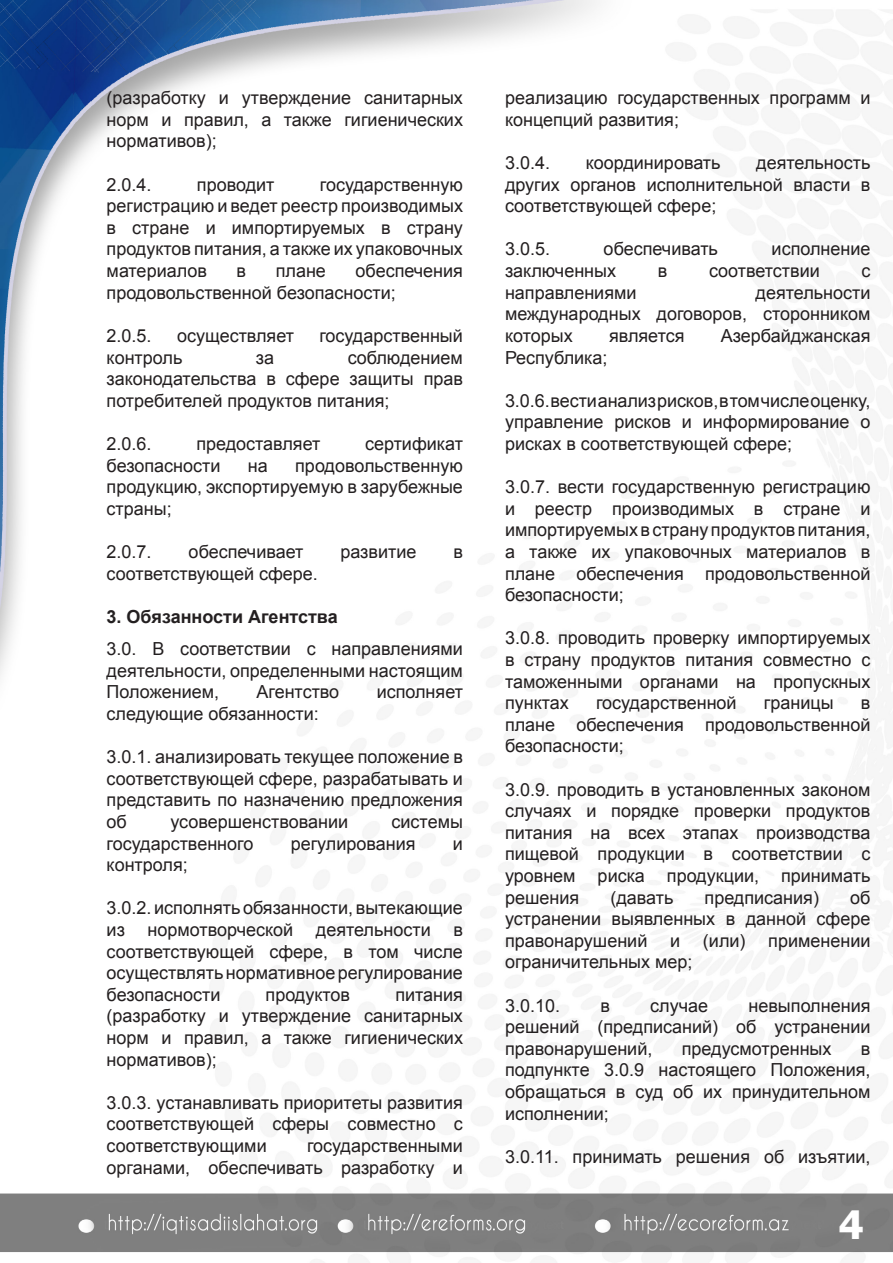
<style>
.page{position:relative;width:893px;height:1263px;background:#fff}
.page>*{position:absolute;margin:0;border:0;box-sizing:border-box;transform-origin:0 0}
.t1{font:700 39px "Tahoma";color:#fff}
.t2{font:18px/21.6px "Arial";color:#231f20;text-align:justify}
.t3{font:700 18px "Arial";color:#231f20}
</style>
<div class="page">
<img style="left:0;top:0;width:893px;height:1263px">
<p class="t2" style="left:107px;top:87px;width:358px">(разработку и утверждение санитарных норм и правил, а также гигиенических нормативов);</p>
<p class="t2" style="left:107px;top:174px;width:47px">2.0.4.</p>
<p class="t2" style="left:197px;top:174px;width:79px">проводит</p>
<p class="t2" style="left:107px;top:174px;width:358px;text-indent:213px">государственную регистрацию и ведет реестр производимых в стране и импортируемых в страну продуктов питания, а также их упаковочных материалов</p>
<p class="t2" style="left:107px;top:260px;width:358px;text-indent:249px">обеспечения продовольственной безопасности;</p>
<p class="t2" style="left:107px;top:325px;width:47px">2.0.5.</p>
<p class="t2" style="left:177px;top:325px;width:118px">осуществляет</p>
<p class="t2" style="left:319px;top:325px;width:145px">государственный</p>
<p class="t2" style="left:107px;top:347px;width:77px">контроль</p>
<p class="t2" style="left:256px;top:347px;width:20px">за</p>
<p class="t2" style="left:237px;top:260px;width:11px">в</p>
<p class="t2" style="left:276px;top:260px;width:52px">плане</p>
<p class="t2" style="left:107px;top:347px;width:358px;text-indent:241px">соблюдением законодательства в сфере защиты прав потребителей продуктов питания;</p>
<p class="t2" style="left:107px;top:433px;width:47px">2.0.6.</p>
<p class="t2" style="left:196px;top:433px;width:125px">предоставляет</p>
<p class="t2" style="left:365px;top:433px;width:99px">сертификат</p>
<p class="t2" style="left:107px;top:455px;width:115px">безопасности</p>
<p class="t2" style="left:248px;top:455px;width:21px">на</p>
<p class="t2" style="left:107px;top:455px;width:358px;text-indent:189px">продовольственную продукцию, экспортируемую в зарубежные страны;</p>
<p class="t2" style="left:107px;top:541px;width:47px">2.0.7.</p>
<p class="t2" style="left:189px;top:541px;width:116px">обеспечивает</p>
<p class="t2" style="left:340px;top:541px;width:77px">развитие</p>
<p class="t2" style="left:453px;top:541px;width:11px">в</p>
<p class="t2" style="left:107px;top:563px;width:213px">соответствующей сфере.</p>
<p class="t3" style="left:107px;top:604px;width:233px">3. Обязанности Агентства</p>
<p class="t2" style="left:107px;top:638px;width:358px">3.0. В соответствии с направлениями деятельности, определенными настоящим Положением,</p>
<p class="t2" style="left:257px;top:681px;width:84px">Агентство</p>
<p class="t2" style="left:377px;top:681px;width:88px">исполняет</p>
<p class="t2" style="left:107px;top:703px;width:214px">следующие обязанности:</p>
<p class="t2" style="left:107px;top:746px;width:358px">3.0.1. анализировать текущее положение в соответствующей сфере, разрабатывать и представить по назначению предложения об</p>
<p class="t2" style="left:170px;top:811px;width:179px">усовершенствовании</p>
<p class="t2" style="left:392px;top:811px;width:73px">системы</p>
<p class="t2" style="left:107px;top:833px;width:148px">государственного</p>
<p class="t2" style="left:291px;top:833px;width:126px">регулирования</p>
<p class="t2" style="left:453px;top:833px;width:12px">и</p>
<p class="t2" style="left:107px;top:854px;width:83px">контроля;</p>
<p class="t2" style="left:107px;top:897px;width:358px">3.0.2. исполнять обязанности, вытекающие из</p>
<p class="t2" style="left:148px;top:919px;width:147px">нормотворческой</p>
<p class="t2" style="left:316px;top:919px;width:116px">деятельности</p>
<p class="t2" style="left:107px;top:919px;width:358px;text-indent:347px">в соответствующей сфере, в том числе осуществлять нормативное регулирование безопасности</p>
<p class="t2" style="left:107px;top:984px;width:358px;text-indent:289px">питания (разработку и утверждение санитарных норм и правил, а также гигиенических нормативов);</p>
<p class="t2" style="left:107px;top:1092px;width:358px">3.0.3. устанавливать приоритеты развития соответствующей сферы совместно с соответствующими</p>
<p class="t2" style="left:266px;top:984px;width:86px">продуктов</p>
<p class="t2" style="left:107px;top:1135px;width:358px;text-align:right">государственными<br>органами, обеспечивать разработку и</p>
<p class="t2" style="left:505px;top:87px;width:367px">реализацию государственных программ и концепций развития;</p>
<p class="t2" style="left:505px;top:152px;width:47px">3.0.4.</p>
<p class="t2" style="left:586px;top:152px;width:136px">координировать</p>
<p class="t2" style="left:505px;top:152px;width:367px;text-indent:251px">деятельность других органов исполнительной власти в соответствующей сфере;</p>
<p class="t2" style="left:505px;top:239px;width:47px">3.0.5.</p>
<p class="t2" style="left:604px;top:239px;width:116px">обеспечивать</p>
<p class="t2" style="left:772px;top:239px;width:100px">исполнение</p>
<p class="t2" style="left:505px;top:260px;width:113px">заключенных</p>
<p class="t2" style="left:658px;top:260px;width:11px">в</p>
<p class="t2" style="left:709px;top:260px;width:112px">соответствии</p>
<p class="t2" style="left:861px;top:260px;width:10px">с</p>
<p class="t2" style="left:505px;top:282px;width:133px">направлениями</p>
<p class="t2" style="left:505px;top:282px;width:367px;text-indent:251px">деятельности международных договоров, сторонником которых</p>
<p class="t2" style="left:609px;top:325px;width:77px">является</p>
<p class="t2" style="left:721px;top:325px;width:151px">Азербайджанская</p>
<p class="t2" style="left:505px;top:347px;width:104px">Республика;</p>
<p class="t2" style="left:505px;top:390px;width:367px">3.0.6. вести анализ рисков, в том числе оценку, управление рисков и информирование о рисках в соответствующей сфере;</p>
<p class="t2" style="left:505px;top:476px;width:367px">3.0.7. вести государственную регистрацию и реестр производимых в стране и импортируемых в страну продуктов питания, а также их упаковочных материалов в плане обеспечения продовольственной безопасности;</p>
<p class="t2" style="left:505px;top:627px;width:367px">3.0.8. проводить проверку импортируемых в страну продуктов питания совместно с таможенными органами на пропускных пунктах</p>
<p class="t2" style="left:596px;top:692px;width:142px">государственной</p>
<p class="t2" style="left:764px;top:692px;width:71px">границы</p>
<p class="t2" style="left:505px;top:692px;width:367px;text-indent:356px">в плане обеспечения продовольственной безопасности;</p>
<p class="t2" style="left:505px;top:779px;width:367px">3.0.9. проводить в установленных законом случаях и порядке проверки продуктов питания на всех этапах производства пищевой продукции в соответствии с уровнем риска продукции, принимать решения</p>
<p class="t2" style="left:505px;top:887px;width:367px;text-indent:345px">об устранении выявленных в данной сфере правонарушений</p>
<p class="t2" style="left:610px;top:887px;width:65px">(давать</p>
<p class="t2" style="left:705px;top:887px;width:116px">предписания)</p>
<p class="t2" style="left:670px;top:930px;width:12px">и</p>
<p class="t2" style="left:703px;top:930px;width:44px">(или)</p>
<p class="t2" style="left:768px;top:930px;width:104px">применении</p>
<p class="t2" style="left:505px;top:951px;width:189px">ограничительных мер;</p>
<p class="t2" style="left:505px;top:995px;width:57px">3.0.10.</p>
<p class="t2" style="left:600px;top:995px;width:11px">в</p>
<p class="t2" style="left:650px;top:995px;width:59px">случае</p>
<p class="t2" style="left:505px;top:995px;width:367px;text-indent:243px">невыполнения решений (предписаний) об устранении правонарушений,</p>
<p class="t2" style="left:682px;top:1038px;width:151px">предусмотренных</p>
<p class="t2" style="left:505px;top:1038px;width:367px;text-indent:356px">в подпункте 3.0.9 настоящего Положения, обращаться в суд об их принудительном исполнении;</p>
<p class="t2" style="left:505px;top:1146px;width:367px">3.0.11. принимать решения об изъятии,</p>
<p class="t1" style="left:839px;top:1197px;width:26px">4</p>
</div>
